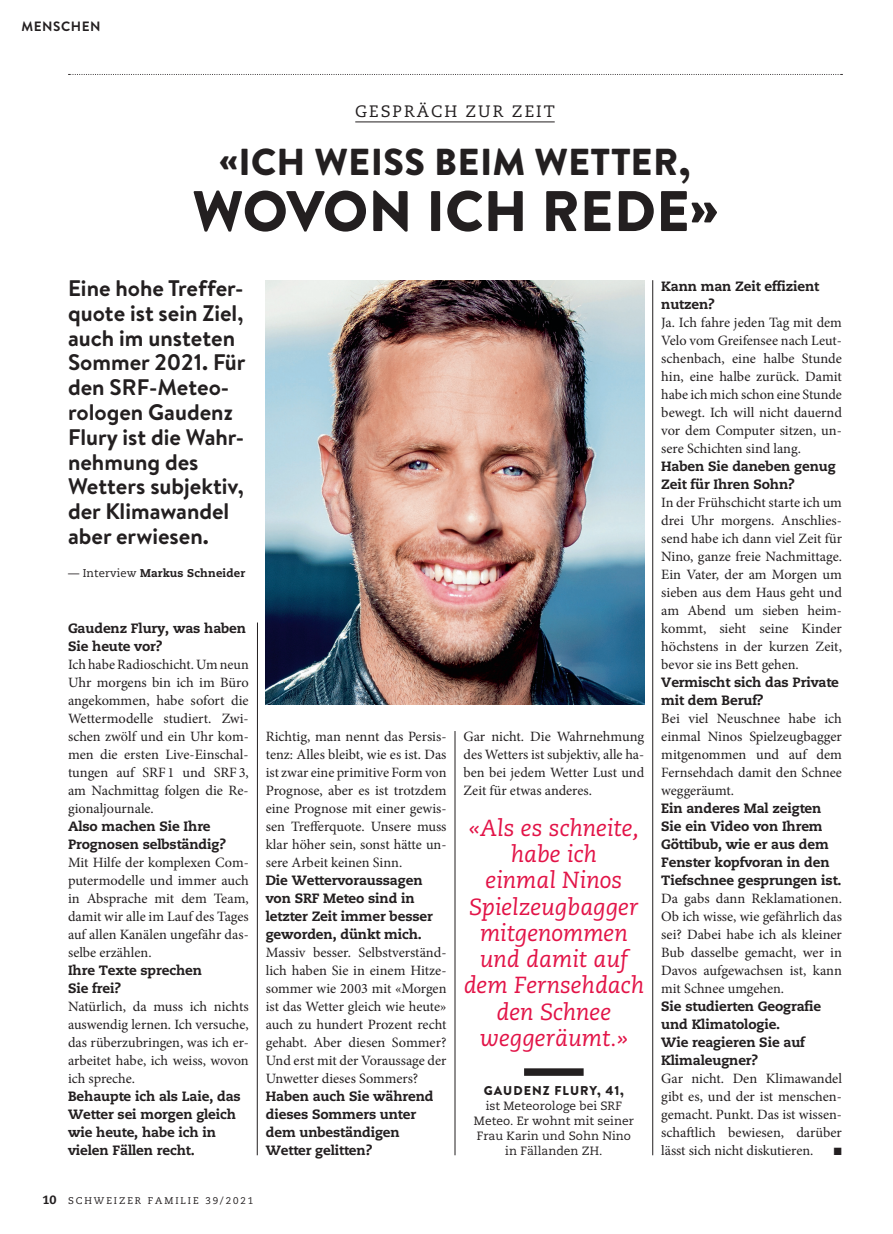
<style>
.page{position:relative;width:893px;height:1234px;background:#fff}
.page>*{position:absolute;margin:0;border:0;box-sizing:border-box;transform-origin:0 0}
.t1{font:900 57px "Brandon Grotesque";letter-spacing:.005em;color:#231f20}
.t2{font:900 37.5px "Brandon Grotesque";letter-spacing:.01em;color:#231f20}
.t3{font:italic 23.25px/26.2px "Caecilia";color:#e21347;text-align:center}
.t4{font:700 22.5px/24.8px "Brandon Text";color:#231f20}
.t5{font:16.5px "Caecilia";letter-spacing:.125em;color:#231f20}
.t6{font:14.25px/18px "Minion Pro";color:#231f20;text-align:justify}
.t7{font:800 13.5px/18px "Caecilia";letter-spacing:-.01em;color:#231f20}
.t8{font:700 13.5px "Brandon Grotesque";letter-spacing:.04em;color:#231f20}
.t9{font:900 12.75px "Brandon Text";letter-spacing:.08em;color:#231f20}
.t10{font:12px/15px "Caecilia";color:#231f20;text-align:center}
.t11{font:800 11.25px "Caecilia";letter-spacing:.015em;color:#231f20}
.t12{font:10.5px "Zapf Dingbats Std";color:#231f20}
.t13{font:9.75px "Caecilia";letter-spacing:.2em;color:#231f20}
.s1{font-size:40.5px}
.s2{font-weight:400}
.s3{font-weight:800;font-size:12px}
</style>
<div class="page">
<svg style="left:69px;top:74px;width:773px;height:1px"></svg>
<img style="left:266px;top:280px;width:378px;height:424px">
<hr style="left:257px;top:622px;width:1px;height:532px;background:#231f20">
<hr style="left:455px;top:730px;width:1px;height:424px;background:#231f20">
<hr style="left:652px;top:280px;width:1px;height:874px;background:#231f20">
<hr style="left:355px;top:121px;width:200px;height:1px;background:#231f20">
<div style="left:524px;top:1068px;width:60px;height:7px;background:#231f20"></div>
<p class="t8" style="left:21px;top:17px;width:81px">MENSCHEN</p>
<p class="t5" style="left:355px;top:102px;width:201px">GESPRÄCH ZUR ZEIT</p>
<h2 class="t2" style="left:220px;top:136px;width:472px">«ICH WEISS BEIM WETTER<span class="s1">,</span></h2>
<h1 class="t1" style="left:192px;top:171px;width:527px">WOVON ICH REDE»</h1>
<h3 class="t4" style="left:68px;top:275px;width:179px">Eine hohe Treffer&shy;quote ist sein Ziel, auch im unsteten<br>Sommer 2021. Für den SRF-Meteo&shy;rologen Gaudenz<br>Flury ist die Wahr&shy;nehmung des<br>Wetters subjektiv, der Klimawandel aber erwiesen.</h3>
<p class="t11" style="left:68px;top:566px;width:179px"><span class="s2">— Interview</span> Markus Schneider</p>
<p class="t7" style="left:68px;top:619px;width:180px">Gaudenz Flury, was haben<br>Sie heute vor?</p>
<p class="t6" style="left:68px;top:655px;width:182px">Ich habe Radioschicht. Um neun Uhr morgens bin ich im Büro angekommen, habe sofort die Wettermodelle studiert. Zwi&shy;schen zwölf und ein Uhr kom&shy;men die ersten Live-Einschal&shy;tungen auf SRF1 und SRF3, am Nachmittag folgen die Re&shy;gionaljournale.</p>
<p class="t7" style="left:68px;top:817px;width:159px">Also machen Sie Ihre<br>Prognosen selbständig?</p>
<p class="t6" style="left:68px;top:853px;width:182px">Mit Hilfe der komplexen Com&shy;putermodelle und immer auch in Absprache mit dem Team, damit wir alle im Lauf des Tages auf allen Kanälen ungefähr das&shy;selbe erzählen.</p>
<p class="t7" style="left:68px;top:961px;width:136px">Ihre Texte sprechen<br>Sie frei?</p>
<p class="t6" style="left:68px;top:997px;width:182px">Natürlich, da muss ich nichts auswendig lernen. Ich versuche, das rüberzubringen, was ich er&shy;arbeitet habe, ich weiss, wovon ich spreche.</p>
<p class="t7" style="left:68px;top:1087px;width:174px">Behaupte ich als Laie, das<br>Wetter sei morgen gleich wie heute, habe ich in vielen Fällen recht.</p>
<p class="t6" style="left:266px;top:727px;width:182px">Richtig, man nennt das Persis&shy;tenz: Alles bleibt, wie es ist. Das ist zwar eine primitive Form von Prognose, aber es ist trotzdem eine Prognose mit einer gewis&shy;sen Trefferquote. Unsere muss klar höher sein, sonst hätte un&shy;sere Arbeit keinen Sinn.</p>
<p class="t7" style="left:266px;top:871px;width:169px">Die Wettervoraussagen von SRF Meteo sind in letzter Zeit immer besser geworden, dünkt mich.</p>
<p class="t6" style="left:266px;top:943px;width:182px">Massiv besser. Selbstverständ&shy;lich haben Sie in einem Hitze&shy;sommer wie 2003 mit «Morgen ist das Wetter gleich wie heute» auch zu hundert Prozent recht gehabt. Aber diesen Sommer?<br>Und erst mit der Voraussage der Unwetter dieses Sommers?</p>
<p class="t7" style="left:266px;top:1087px;width:169px">Haben auch Sie während dieses Sommers unter dem unbeständigen<br>Wetter gelitten?</p>
<p class="t13" style="left:43px;top:1194px;width:212px"><span class="s3">10</span> SCHWEIZER FAMILIE 39/2021</p>
<p class="t6" style="left:463px;top:727px;width:182px">Gar nicht. Die Wahrnehmung des Wetters ist subjektiv, alle ha&shy;ben bei jedem Wetter Lust und Zeit für etwas anderes.</p>
<h3 class="t3" style="left:464px;top:815px;width:182px">«Als es schneite, habe ich<br>einmal Ninos<br>Spielzeugbagger mitgenommen und damit auf dem Fernsehdach den Schnee weggeräumt.»</h3>
<p class="t9" style="left:484px;top:1081px;width:142px">GAUDENZ FLURY, 41,</p>
<p class="t10" style="left:474px;top:1098px;width:161px">ist Meteorologe bei SRF<br>Meteo. Er wohnt mit seiner<br>Frau Karin und Sohn Nino in Fällanden ZH.</p>
<p class="t7" style="left:661px;top:277px;width:159px">Kann man Zeit effizient nutzen?</p>
<p class="t6" style="left:661px;top:313px;width:182px">Ja. Ich fahre jeden Tag mit dem Velo vom Greifensee nach Leut&shy;schenbach, eine halbe Stunde hin, eine halbe zurück. Damit habe ich mich schon eine Stunde bewegt. Ich will nicht dauernd vor dem Computer sitzen, un&shy;sere Schichten sind lang.</p>
<p class="t7" style="left:661px;top:457px;width:176px">Haben Sie daneben genug<br>Zeit für Ihren Sohn?</p>
<p class="t6" style="left:661px;top:493px;width:182px">In der Frühschicht starte ich um drei Uhr morgens. Anschlies&shy;send habe ich dann viel Zeit für Nino, ganze freie Nachmittage.<br>Ein Vater, der am Morgen um sieben aus dem Haus geht und am Abend um sieben heim&shy;kommt, sieht seine Kinder höchstens in der kurzen Zeit, bevor sie ins Bett gehen.</p>
<p class="t7" style="left:661px;top:673px;width:179px">Vermischt sich das Private mit dem Beruf?</p>
<p class="t6" style="left:661px;top:709px;width:182px">Bei viel Neuschnee habe ich einmal Ninos Spielzeugbagger mitgenommen und auf dem Fernsehdach damit den Schnee weggeräumt.</p>
<p class="t7" style="left:661px;top:799px;width:182px">Ein anderes Mal zeigten<br>Sie ein Video von Ihrem<br>Göttibub, wie er aus dem<br>Fenster kopfvoran in den<br>Tiefschnee gesprungen ist.</p>
<p class="t6" style="left:661px;top:889px;width:182px">Da gabs dann Reklamationen.<br>Ob ich wisse, wie gefährlich das sei? Dabei habe ich als kleiner Bub dasselbe gemacht, wer in Davos aufgewachsen ist, kann mit Schnee umgehen.</p>
<p class="t7" style="left:661px;top:997px;width:162px">Sie studierten Geografie und Klimatologie.<br>Wie reagieren Sie auf<br>Klimaleugner?</p>
<p class="t6" style="left:661px;top:1069px;width:182px">Gar nicht. Den Klimawandel gibt es, und der ist menschen&shy;gemacht. Punkt. Das ist wissen&shy;schaftlich bewiesen, darüber lässt sich nicht diskutieren.</p>
<p class="t12" style="left:834px;top:1146px;width:9px">■</p>
</div>
